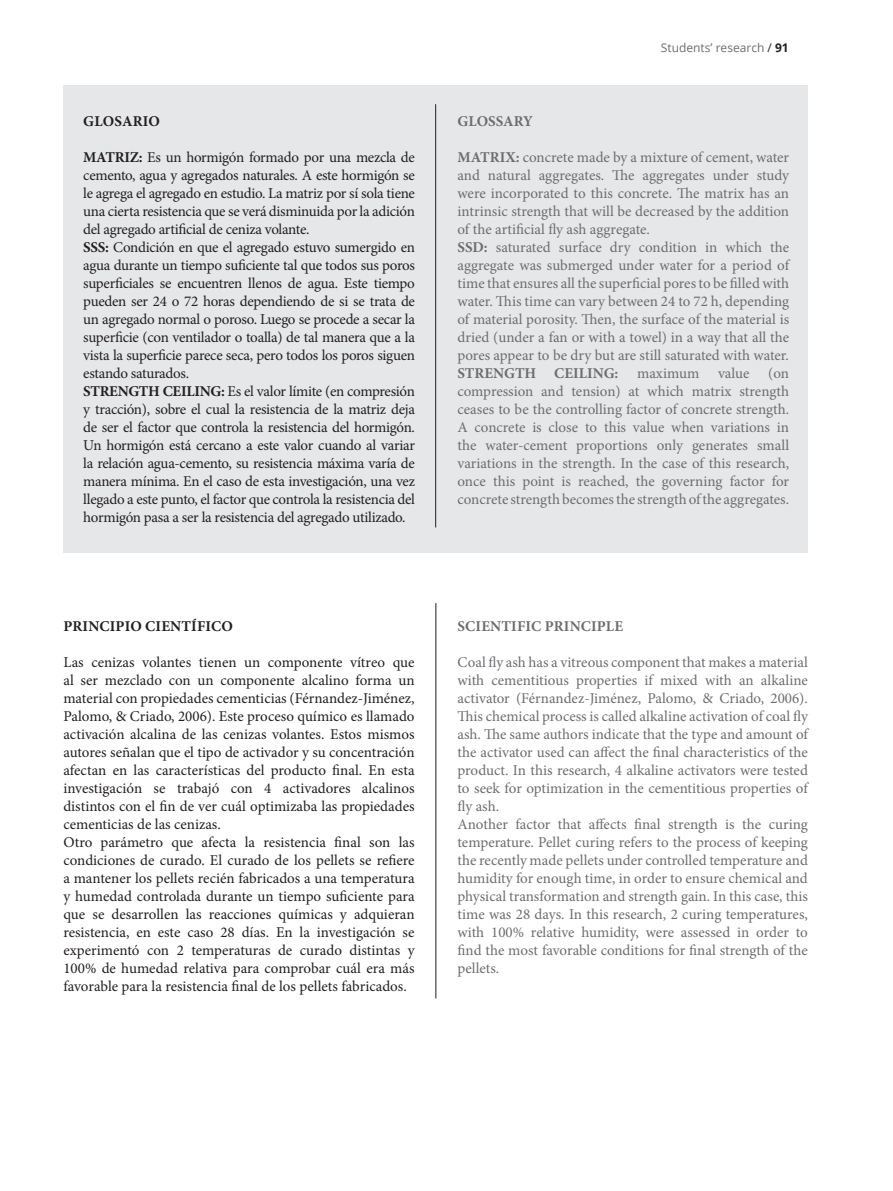
<style>
.page{position:relative;width:893px;height:1191px;background:#fff}
.page>*{position:absolute;margin:0;border:0;box-sizing:border-box;transform-origin:0 0}
.t1{font:15px/18px "Minion Pro";letter-spacing:-.015em;color:#231f20}
.t2{font:15px/18px "Minion Pro";color:#6c6d70}
.t3{font:700 15px "Minion Pro";letter-spacing:.01em;color:#231f20}
.t4{font:700 15px "Minion Pro";letter-spacing:.01em;color:#6c6d70}
.t5{font:12px "Open Sans";color:#6c6d70}
.s1{font-weight:700}
.s2{color:#231f20}
.s3{font-weight:700;color:#231f20}
</style>
<div class="page">
<div style="left:64px;top:85px;width:744px;height:468px;background:#e6e7e9"></div>
<hr style="left:435px;top:104px;width:1px;height:423px;background:#231f20">
<hr style="left:436px;top:603px;width:1px;height:395px;background:#231f20">
<p class="t3" style="left:83px;top:111px;width:78px">GLOSARIO</p>
<p class="t1" style="left:83px;top:148px;width:333px"><span class="s1">MATRIZ:</span> Es un hormigón formado por una mezcla de cemento, agua y agregados naturales. A este hormigón se le agrega el agregado en estudio. La matriz por sí sola tiene una cierta resistencia que se verá disminuida por la adición del agregado artificial de ceniza volante.<br><span class="s1">SSS:</span> Condición en que el agregado estuvo sumergido en agua durante un tiempo suficiente tal que todos sus poros superficiales se encuentren llenos de agua. Este tiempo pueden ser 24 o 72 horas dependiendo de si se trata de un agregado normal o poroso. Luego se procede a secar la superficie (con ventilador o toalla) de tal manera que a la vista la superficie parece seca, pero todos los poros siguen estando saturados.<br><span class="s1">STRENGTH CEILING:</span> Es el valor límite (en compresión y tracción), sobre el cual la resistencia de la matriz deja de ser el factor que controla la resistencia del hormigón.<br>Un hormigón está cercano a este valor cuando al variar la relación agua-cemento, su resistencia máxima varía de manera mínima. En el caso de esta investigación, una vez llegado a este punto, el factor que controla la resistencia del hormigón pasa a ser la resistencia del agregado utilizado.</p>
<p class="t3" style="left:63px;top:615px;width:171px">PRINCIPIO CIENTÍFICO</p>
<p class="t1" style="left:63px;top:653px;width:353px">Las cenizas volantes tienen un componente vítreo que al ser mezclado con un componente alcalino forma un material con propiedades cementicias (Férnandez-Jiménez, Palomo, &amp; Criado, 2006). Este proceso químico es llamado activación alcalina de las cenizas volantes. Estos mismos autores señalan que el tipo de activador y su concentración afectan en las características del producto final. En esta investigación se trabajó con 4 activadores alcalinos distintos con el fin de ver cuál optimizaba las propiedades cementicias de las cenizas.<br>Otro parámetro que afecta la resistencia final son las condiciones de curado. El curado de los pellets se refiere a mantener los pellets recién fabricados a una temperatura y humedad controlada durante un tiempo suficiente para que se desarrollen las reacciones químicas y adquieran resistencia, en este caso 28 días. En la investigación se experimentó con 2 temperaturas de curado distintas y 100% de humedad relativa para comprobar cuál era más favorable para la resistencia final de los pellets fabricados.</p>
<p class="t5" style="left:661px;top:39px;width:129px">Students’ research <span class="s2">/</span> <span class="s3">91</span></p>
<p class="t4" style="left:457px;top:111px;width:77px">GLOSSARY</p>
<p class="t2" style="left:457px;top:148px;width:333px"><span class="s1">MATRIX:</span> concrete made by a mixture of cement, water and natural aggregates. The aggregates under study were incorporated to this concrete. The matrix has an intrinsic strength that will be decreased by the addition of the artificial fly ash aggregate.<br><span class="s1">SSD:</span> saturated surface dry condition in which the aggregate was submerged under water for a period of time that ensures all the superficial pores to be filled with water. This time can vary between 24 to 72 h, depending of material porosity. Then, the surface of the material is dried (under a fan or with a towel) in a way that all the pores appear to be dry but are still saturated with water.<br><span class="s1">STRENGTH CEILING:</span> maximum value (on compression and tension) at which matrix strength ceases to be the controlling factor of concrete strength.<br>A concrete is close to this value when variations in the water-cement proportions only generates small variations in the strength. In the case of this research, once this point is reached, the governing factor for concrete strength becomes the strength of the aggregates.</p>
<p class="t4" style="left:458px;top:615px;width:167px">SCIENTIFIC PRINCIPLE</p>
<p class="t2" style="left:457px;top:653px;width:352px">Coal fly ash has a vitreous component that makes a material with cementitious properties if mixed with an alkaline activator (Férnandez-Jiménez, Palomo, &amp; Criado, 2006).<br>This chemical process is called alkaline activation of coal fly ash. The same authors indicate that the type and amount of the activator used can affect the final characteristics of the product. In this research, 4 alkaline activators were tested to seek for optimization in the cementitious properties of fly ash.<br>Another factor that affects final strength is the curing temperature. Pellet curing refers to the process of keeping the recently made pellets under controlled temperature and humidity for enough time, in order to ensure chemical and physical transformation and strength gain. In this case, this time was 28 days. In this research, 2 curing temperatures, with 100% relative humidity, were assessed in order to find the most favorable conditions for final strength of the pellets.</p>
</div>
